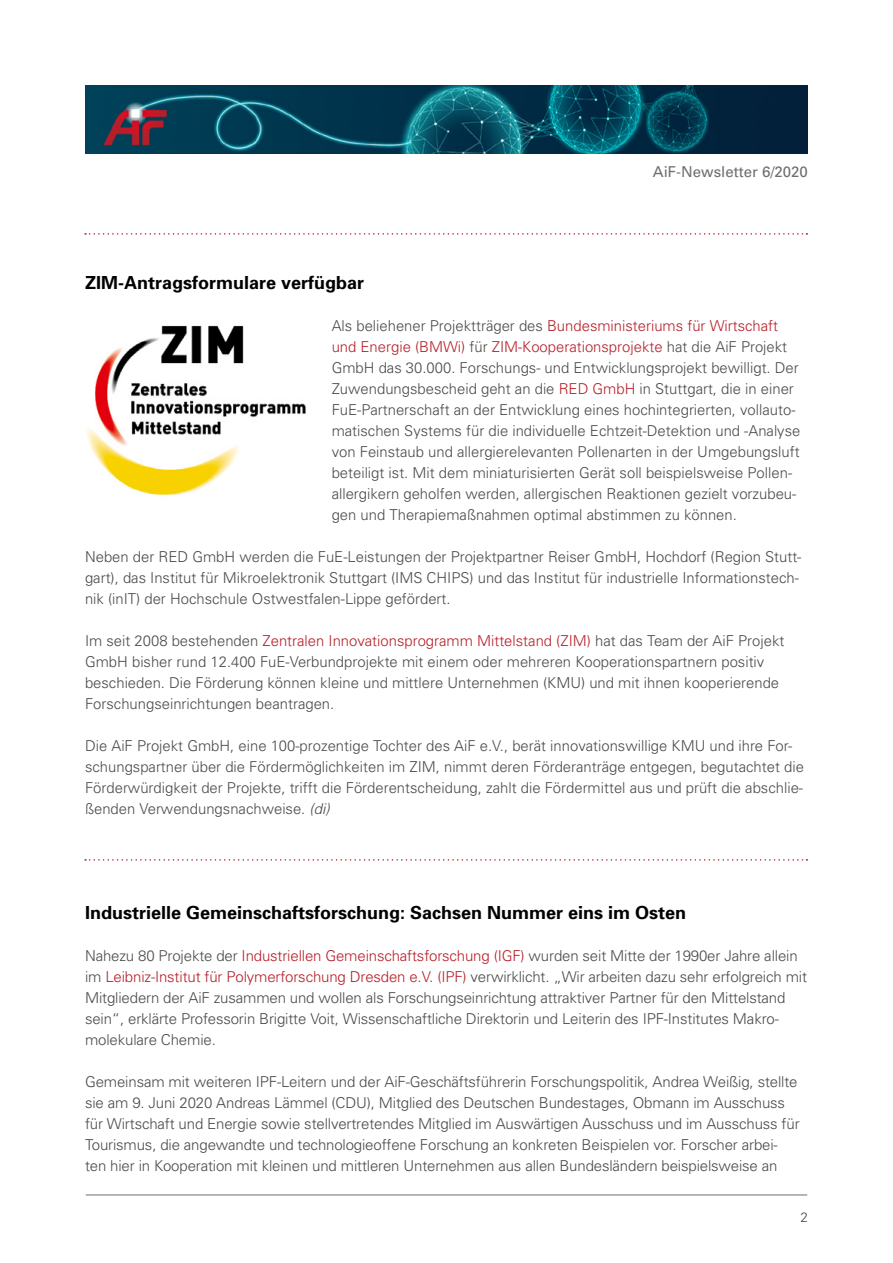
<style>
.page{position:relative;width:893px;height:1263px;background:#fff}
.page>*{position:absolute;margin:0;border:0;box-sizing:border-box;transform-origin:0 0}
.t1{font:700 18px "Univers";color:#000}
.t2{font:300 15px/21px "Univers";color:#4a4a49}
.Einf__Abs{font:15px "Univers";color:#706f6f}
.Einf__Abs-2{font:300 13.5px "Univers";color:#4a4a49}
.s1{color:#b61f29}
.s2{font-family:"Univers S";font-style:italic}
</style>
<div class="page">
<img style="left:85px;top:85px;width:723px;height:68px">
<hr style="left:86px;top:1194px;width:721px;height:1px;background:#9d9d9c">
<svg style="left:85px;top:233px;width:722px;height:2px"></svg>
<svg style="left:85px;top:859px;width:722px;height:2px"></svg>
<img style="left:86px;top:325px;width:220px;height:171px">
<p class="Einf__Abs" style="left:653px;top:163px;width:157px">AiF-Newsletter 6/2020</p>
<p class="t1" style="left:85px;top:272px;width:281px">ZIM-Antragsformulare verfügbar</p>
<p class="t2" style="left:332px;top:315px;width:470px">Als beliehener Projektträger des <span class="s1">Bundesministeriums für Wirtschaft und Energie (BMWi)</span> für <span class="s1">ZIM-Kooperationsprojekte</span> hat die AiF Projekt GmbH das 30.000. Forschungs- und Entwicklungsprojekt bewilligt. Der Zuwendungsbescheid geht an die <span class="s1">RED GmbH</span> in Stuttgart, die in einer FuE-Partnerschaft an der Entwicklung eines hochintegrierten, vollauto&shy;matischen Systems für die individuelle Echtzeit-Detektion und -Analyse von Feinstaub und allergierelevanten Pollenarten in der Umgebungsluft beteiligt ist. Mit dem miniaturisierten Gerät soll beispielsweise Pollen&shy;allergikern geholfen werden, allergischen Reaktionen gezielt vorzubeu&shy;gen und Therapiemaßnahmen optimal abstimmen zu können.</p>
<p class="t2" style="left:85px;top:546px;width:718px">Neben der RED GmbH werden die FuE-Leistungen der Projektpartner Reiser GmbH, Hochdorf (Region Stutt&shy;gart), das Institut für Mikroelektronik Stuttgart (IMS CHIPS) und das Institut für industrielle Informationstech&shy;nik (inIT) der Hochschule Ostwestfalen-Lippe gefördert.</p>
<p class="t2" style="left:85px;top:630px;width:701px">Im seit 2008 bestehenden <span class="s1">Zentralen Innovationsprogramm Mittelstand (ZIM)</span> hat das Team der AiF Projekt GmbH bisher rund 12.400 FuE-Verbundprojekte mit einem oder mehreren Kooperationspartnern positiv beschieden. Die Förderung können kleine und mittlere Unternehmen (KMU) und mit ihnen kooperierende Forschungseinrichtungen beantragen.</p>
<p class="t2" style="left:85px;top:735px;width:720px">Die AiF Projekt GmbH, eine 100-prozentige Tochter des AiF e.V., berät innovationswillige KMU und ihre For&shy;schungspartner über die Fördermöglichkeiten im ZIM, nimmt deren Förderanträge entgegen, begutachtet die Förderwürdigkeit der Projekte, trifft die Förderentscheidung, zahlt die Fördermittel aus und prüft die abschlie&shy;ßenden Verwendungsnachweise. <span class="s2">(di)</span></p>
<p class="t1" style="left:85px;top:902px;width:603px">Industrielle Gemeinschaftsforschung: Sachsen Nummer eins im Osten</p>
<p class="t2" style="left:85px;top:945px;width:723px">Nahezu 80 Projekte der <span class="s1">Industriellen Gemeinschaftsforschung (IGF)</span> wurden seit Mitte der 1990er Jahre allein im <span class="s1">Leibniz-Institut für Polymerforschung Dresden e.V. (IPF)</span> verwirklicht. „Wir arbeiten dazu sehr erfolgreich mit Mitgliedern der AiF zusammen und wollen als Forschungseinrichtung attraktiver Partner für den Mittelstand sein“, erklärte Professorin Brigitte Voit, Wissenschaftliche Direktorin und Leiterin des IPF-Institutes Makro&shy;molekulare Chemie.</p>
<p class="t2" style="left:85px;top:1071px;width:716px">Gemeinsam mit weiteren IPF-Leitern und der AiF-Geschäftsführerin Forschungspolitik, Andrea Weißig, stellte sie am 9. Juni 2020 Andreas Lämmel (CDU), Mitglied des Deutschen Bundestages, Obmann im Ausschuss für Wirtschaft und Energie sowie stellvertretendes Mitglied im Auswärtigen Ausschuss und im Ausschuss für Tourismus, die angewandte und technologieoffene Forschung an konkreten Beispielen vor. Forscher arbei&shy;ten hier in Kooperation mit kleinen und mittleren Unternehmen aus allen Bundesländern beispielsweise an</p>
<p class="Einf__Abs-2" style="left:800px;top:1209px;width:9px">2</p>
</div>
